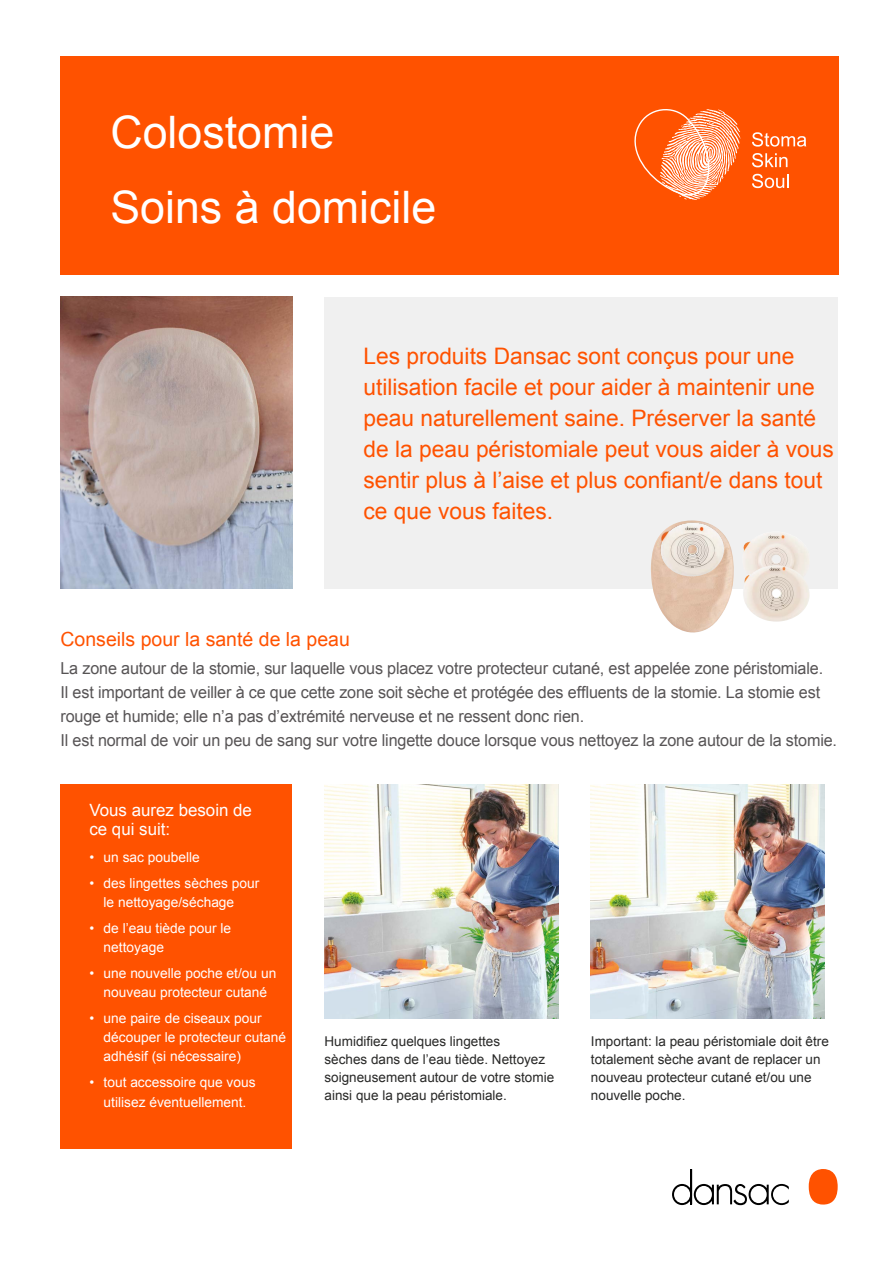
<style>
.page{position:relative;width:893px;height:1263px;background:#fff}
.page>*{position:absolute;margin:0;border:0;box-sizing:border-box;transform-origin:0 0}
.t1{font:44.7px/74.4px "Arial";color:#fff}
.t2{font:22.8px/30.9px "Arial";color:#ff5200}
.t3{font:19.5px "Arial";color:#ff5200}
.t4{font:16.95px/19px "Arial";color:#fff}
.t5{font:16.5px/24px "Arial";letter-spacing:-.01em;color:#575455}
.t6{font:13.8px/19px "Arial";color:#fff}
.t7{font:13.5px/18px "Arial";color:#282827}
</style>
<div class="page">
<div style="left:325px;top:297px;width:513px;height:292px;background:#f0f0f0"></div>
<svg style="left:672px;top:1169px;width:117px;height:36px"></svg>
<div style="left:809px;top:1169px;width:29px;height:35px;background:#ff5200;border-radius:50%"></div>
<div style="left:60px;top:57px;width:779px;height:218px;background:#ff5200"></div>
<img style="left:325px;top:785px;width:233px;height:234px">
<img style="left:591px;top:785px;width:234px;height:234px">
<svg style="left:752px;top:132px;width:54px;height:15px"></svg>
<svg style="left:752px;top:153px;width:35px;height:14px"></svg>
<svg style="left:752px;top:174px;width:37px;height:14px"></svg>
<svg style="left:634px;top:109px;width:106px;height:91px"></svg>
<div style="left:60px;top:785px;width:232px;height:364px;background:#ff5200"></div>
<img style="left:60px;top:297px;width:232px;height:292px">
<img style="left:651px;top:520px;width:83px;height:113px">
<img style="left:743px;top:534px;width:65px;height:31px">
<img style="left:743px;top:565px;width:67px;height:57px">
<img style="left:660px;top:522px;width:64px;height:55px">
<h1 class="t1" style="left:110px;top:96px;width:327px">Colostomie<br>Soins à domicile</h1>
<p class="t2" style="left:363px;top:341px;width:472px">Les produits Dansac sont conçus pour une utilisation facile et pour aider à maintenir une peau naturellement saine. Préserver la santé de la peau péristomiale peut vous aider à vous sentir plus à l’aise et plus confiant/e dans tout ce que vous faites.</p>
<p class="t3" style="left:60px;top:626px;width:291px">Conseils pour la santé de la peau</p>
<p class="t5" style="left:60px;top:656px;width:778px">La zone autour de la stomie, sur laquelle vous placez votre protecteur cutané, est appelée zone péristomiale.<br>Il est important de veiller à ce que cette zone soit sèche et protégée des effluents de la stomie. La stomie est rouge et humide; elle n’a pas d’extrémité nerveuse et ne ressent donc rien.<br>Il est normal de voir un peu de sang sur votre lingette douce lorsque vous nettoyez la zone autour de la stomie.</p>
<p class="t4" style="left:89px;top:801px;width:164px">Vous aurez besoin de ce qui suit:</p>
<p class="t6" style="left:89px;top:847px;width:112px">• un sac poubelle</p>
<p class="t6" style="left:104px;top:873px;width:157px;text-indent:-14px">• des lingettes sèches pour le nettoyage/séchage</p>
<p class="t6" style="left:104px;top:919px;width:129px;text-indent:-14px">• de l’eau tiède pour le nettoyage</p>
<p class="t6" style="left:89px;top:964px;width:188px;text-align:center">• une nouvelle poche et/ou un nouveau protecteur cutané</p>
<p class="t6" style="left:104px;top:1009px;width:184px;text-indent:-14px">• une paire de ciseaux pour découper le protecteur cutané adhésif (si nécessaire)</p>
<p class="t6" style="left:89px;top:1073px;width:168px;text-align:center">• tout accessoire que vous utilisez éventuellement.</p>
<p class="t7" style="left:325px;top:1032px;width:231px">Humidifiez quelques lingettes<br>sèches dans de l’eau tiède. Nettoyez soigneusement autour de votre stomie ainsi que la peau péristomiale.</p>
<p class="t7" style="left:591px;top:1032px;width:239px">Important: la peau péristomiale doit être totalement sèche avant de replacer un nouveau protecteur cutané et/ou une nouvelle poche.</p>
</div>
